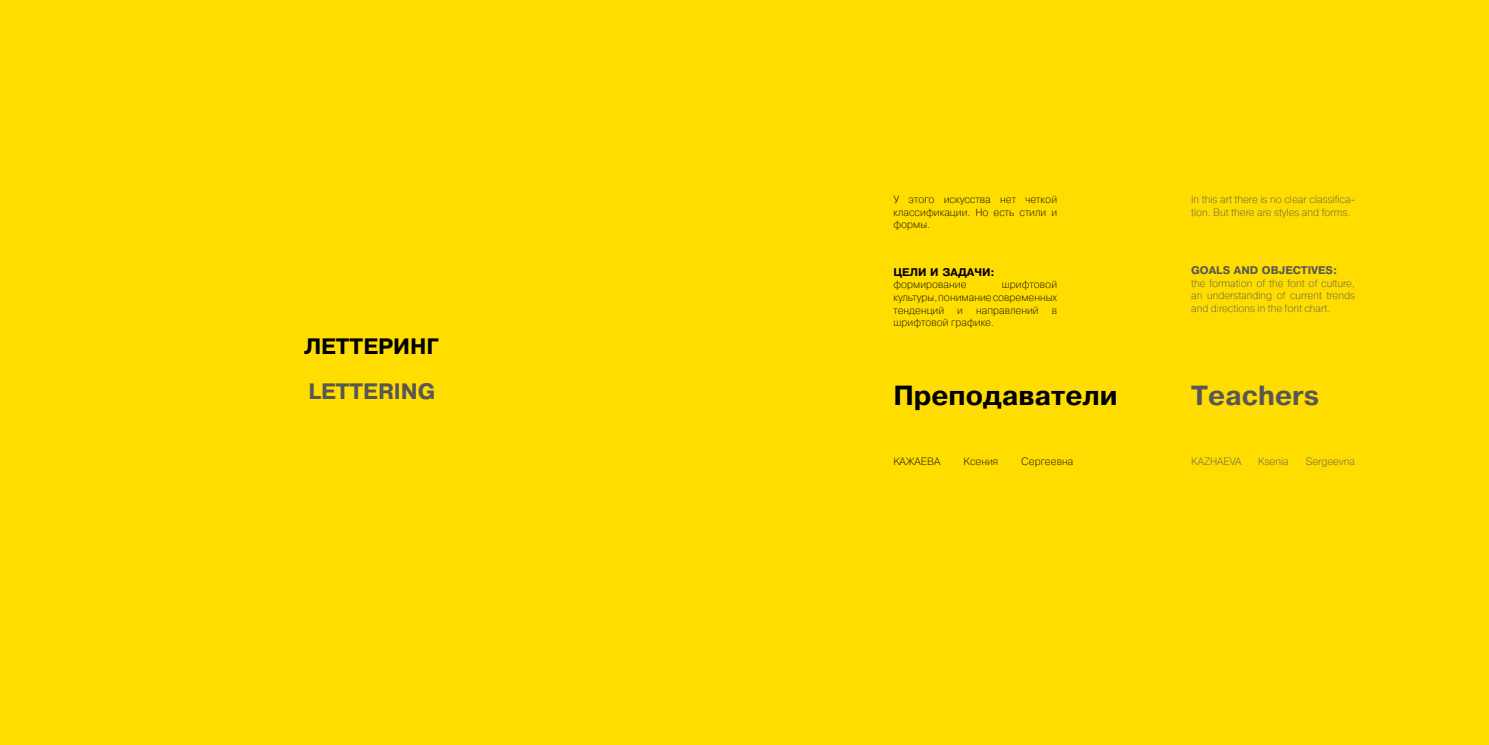
<style>
.page{position:relative;width:1489px;height:745px;background:#fff}
.page>*{position:absolute;margin:0;border:0;box-sizing:border-box;transform-origin:0 0}
.t1{font:700 26.07px "Pragmatica";color:#000}
.t2{font:700 26.07px "Pragmatica";color:#575756}
.t3{font:700 21px "Pragmatica";color:#000}
.t4{font:700 21px "Pragmatica";color:#575756}
.t5{font:10.5px/12.6px "Pragmatica Light C";color:#575756;text-align:justify}
.t6{font:10.5px/12.6px "Pragmatica Light C";color:#000;text-align:justify}
.t7{font:700 10.5px "Pragmatica";color:#575756}
.t8{font:700 10.5px "Pragmatica";color:#000}
</style>
<div class="page">
<div style="left:0;top:0;width:1488px;height:744px;background:#fd0"></div>
<h2 class="t3" style="left:304px;top:334px;width:136px">ЛЕТТЕРИНГ</h2>
<h2 class="t4" style="left:308px;top:379px;width:128px">LETTERING</h2>
<p class="t6" style="left:893px;top:193px;width:165px">У этого искусства нет четкой классификации. Но есть стили и формы.</p>
<p class="t5" style="left:1191px;top:193px;width:165px">In this art there is no clear classifica&shy;tion. But there are styles and forms.</p>
<p class="t8" style="left:893px;top:266px;width:103px">ЦЕЛИ И ЗАДАЧИ:</p>
<p class="t6" style="left:893px;top:278px;width:75px">формирование</p>
<p class="t6" style="left:893px;top:278px;width:165px;text-indent:108px">шрифтовой культуры, понимание современных тенденций и направлений в шрифтовой графике.</p>
<p class="t7" style="left:1191px;top:264px;width:147px">GOALS AND OBJECTIVES:</p>
<p class="t5" style="left:1191px;top:277px;width:165px">the formation of the font of culture, an understanding of current trends and directions in the font chart.</p>
<h1 class="t1" style="left:893px;top:380px;width:226px">Преподаватели</h1>
<h1 class="t2" style="left:1191px;top:380px;width:130px">Teachers</h1>
<p class="t6" style="left:893px;top:454px;width:48px">КАЖАЕВА</p>
<p class="t6" style="left:963px;top:454px;width:36px">Ксения</p>
<p class="t6" style="left:1021px;top:454px;width:53px">Сергеевна</p>
<p class="t5" style="left:1191px;top:454px;width:52px">KAZHAEVA</p>
<p class="t5" style="left:1257px;top:454px;width:32px">Ksenia</p>
<p class="t5" style="left:1305px;top:454px;width:51px">Sergeevna</p>
</div>
